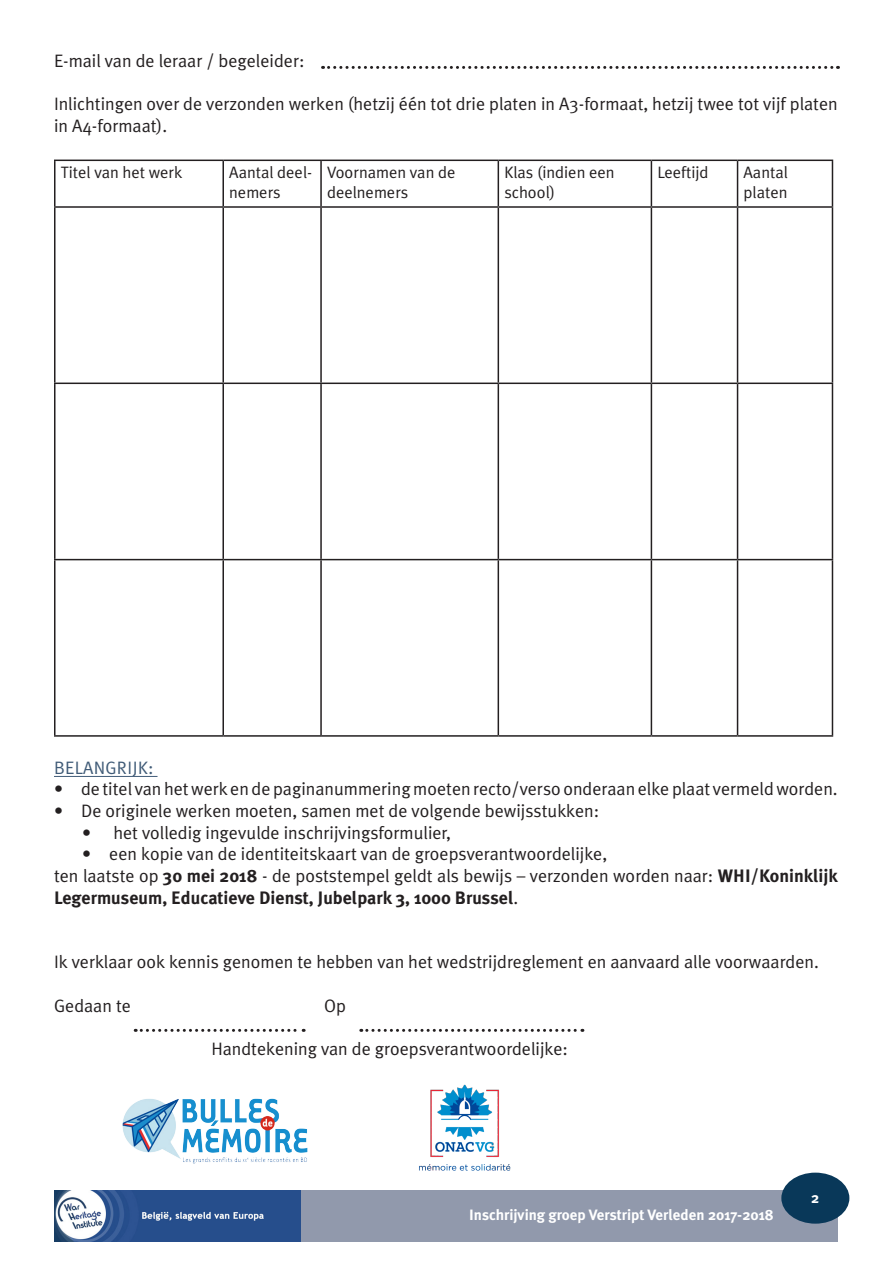
<style>
.page{position:relative;width:893px;height:1263px;background:#fff}
.page>*{position:absolute;margin:0;border:0;box-sizing:border-box;transform-origin:0 0}
.t1{font:18px/21.6px "Meta Plus";color:#231f20}
.t2{font:700 18px/21.6px "Meta Plus";color:#231f20}
.t3{font:18px "Meta Plus";letter-spacing:.015em;color:#405b77}
.t4{font:16.5px/19.8px "Meta Plus";color:#231f20}
.t5{font:700 15px "Meta Plus";color:#fff}
.s1{font-weight:400}
</style>
<div class="page">
<div style="left:54px;top:1191px;width:784px;height:51px;background:#9199ac"></div>
<hr style="left:54px;top:776px;width:104px;height:1px;background:#405b77">
<hr style="left:54px;top:160px;width:169px;height:1px;background:#231f20">
<hr style="left:54px;top:161px;width:2px;height:45px;background:#231f20">
<hr style="left:223px;top:160px;width:98px;height:1px;background:#231f20">
<hr style="left:222px;top:161px;width:2px;height:45px;background:#231f20">
<hr style="left:321px;top:160px;width:177px;height:1px;background:#231f20">
<hr style="left:320px;top:161px;width:2px;height:45px;background:#231f20">
<hr style="left:498px;top:160px;width:153px;height:1px;background:#231f20">
<hr style="left:498px;top:161px;width:1px;height:45px;background:#231f20">
<hr style="left:651px;top:160px;width:86px;height:1px;background:#231f20">
<hr style="left:651px;top:161px;width:1px;height:45px;background:#231f20">
<hr style="left:737px;top:160px;width:96px;height:1px;background:#231f20">
<hr style="left:737px;top:161px;width:1px;height:45px;background:#231f20">
<hr style="left:832px;top:161px;width:1px;height:45px;background:#231f20">
<hr style="left:54px;top:206px;width:169px;height:2px;background:#231f20">
<hr style="left:54px;top:208px;width:2px;height:175px;background:#231f20">
<hr style="left:223px;top:206px;width:98px;height:2px;background:#231f20">
<hr style="left:222px;top:208px;width:2px;height:175px;background:#231f20">
<hr style="left:321px;top:206px;width:177px;height:2px;background:#231f20">
<hr style="left:320px;top:208px;width:2px;height:175px;background:#231f20">
<hr style="left:498px;top:206px;width:153px;height:2px;background:#231f20">
<hr style="left:498px;top:208px;width:1px;height:175px;background:#231f20">
<hr style="left:651px;top:206px;width:86px;height:2px;background:#231f20">
<hr style="left:651px;top:208px;width:1px;height:175px;background:#231f20">
<hr style="left:737px;top:206px;width:96px;height:2px;background:#231f20">
<hr style="left:737px;top:208px;width:1px;height:175px;background:#231f20">
<hr style="left:832px;top:208px;width:1px;height:175px;background:#231f20">
<hr style="left:54px;top:383px;width:169px;height:1px;background:#231f20">
<hr style="left:54px;top:384px;width:2px;height:175px;background:#231f20">
<hr style="left:223px;top:383px;width:98px;height:1px;background:#231f20">
<hr style="left:222px;top:384px;width:2px;height:175px;background:#231f20">
<hr style="left:321px;top:383px;width:177px;height:1px;background:#231f20">
<hr style="left:320px;top:384px;width:2px;height:175px;background:#231f20">
<hr style="left:498px;top:383px;width:153px;height:1px;background:#231f20">
<hr style="left:498px;top:384px;width:1px;height:175px;background:#231f20">
<hr style="left:651px;top:383px;width:86px;height:1px;background:#231f20">
<hr style="left:651px;top:384px;width:1px;height:175px;background:#231f20">
<hr style="left:737px;top:383px;width:96px;height:1px;background:#231f20">
<hr style="left:737px;top:384px;width:1px;height:175px;background:#231f20">
<hr style="left:832px;top:384px;width:1px;height:175px;background:#231f20">
<hr style="left:54px;top:559px;width:169px;height:1px;background:#231f20">
<hr style="left:54px;top:560px;width:2px;height:175px;background:#231f20">
<hr style="left:223px;top:559px;width:98px;height:1px;background:#231f20">
<hr style="left:222px;top:560px;width:2px;height:175px;background:#231f20">
<hr style="left:321px;top:559px;width:177px;height:1px;background:#231f20">
<hr style="left:320px;top:560px;width:2px;height:175px;background:#231f20">
<hr style="left:498px;top:559px;width:153px;height:1px;background:#231f20">
<hr style="left:498px;top:560px;width:1px;height:175px;background:#231f20">
<hr style="left:651px;top:559px;width:86px;height:1px;background:#231f20">
<hr style="left:651px;top:560px;width:1px;height:175px;background:#231f20">
<hr style="left:737px;top:559px;width:96px;height:1px;background:#231f20">
<hr style="left:737px;top:560px;width:1px;height:175px;background:#231f20">
<hr style="left:832px;top:560px;width:1px;height:175px;background:#231f20">
<hr style="left:54px;top:735px;width:169px;height:2px;background:#231f20">
<hr style="left:223px;top:735px;width:98px;height:2px;background:#231f20">
<hr style="left:321px;top:735px;width:177px;height:2px;background:#231f20">
<hr style="left:498px;top:735px;width:153px;height:2px;background:#231f20">
<hr style="left:651px;top:735px;width:86px;height:2px;background:#231f20">
<hr style="left:737px;top:735px;width:96px;height:2px;background:#231f20">
<svg style="left:323px;top:66px;width:515px;height:3px"></svg>
<svg style="left:135px;top:1029px;width:169px;height:3px"></svg>
<svg style="left:361px;top:1029px;width:222px;height:3px"></svg>
<div style="left:781px;top:1172px;width:68px;height:52px;background:#093859;border-radius:50%"></div>
<img style="left:54px;top:1191px;width:246px;height:51px">
<img style="left:122px;top:1098px;width:186px;height:66px">
<img style="left:419px;top:1084px;width:92px;height:87px">
<p class="t1" style="left:54px;top:50px;width:252px">E-mail van de leraar / begeleider:</p>
<p class="t1" style="left:54px;top:93px;width:785px">Inlichtingen over de verzonden werken (hetzij één tot drie platen in A3-formaat, hetzij twee tot vijf platen in A4-formaat).</p>
<p class="t4" style="left:61px;top:163px;width:123px">Titel van het werk</p>
<p class="t4" style="left:229px;top:163px;width:84px">Aantal deel&shy;nemers</p>
<p class="t4" style="left:327px;top:163px;width:130px">Voornamen van de deelnemers</p>
<p class="t4" style="left:504px;top:163px;width:112px">Klas (indien een school)</p>
<p class="t4" style="left:657px;top:163px;width:53px">Leeftijd</p>
<p class="t4" style="left:743px;top:163px;width:46px">Aantal platen</p>
<p class="t3" style="left:54px;top:757px;width:101px">BELANGRIJK:</p>
<p class="t1" style="left:54px;top:778px;width:785px">• de titel van het werk en de paginanummering moeten recto/verso onderaan elke plaat vermeld worden.</p>
<p class="t1" style="left:54px;top:800px;width:547px">• De originele werken moeten, samen met de volgende bewijsstukken:</p>
<p class="t1" style="left:82px;top:821px;width:370px">• het volledig ingevulde inschrijvingsformulier,</p>
<p class="t1" style="left:82px;top:843px;width:526px">• een kopie van de identiteitskaart van de groepsverantwoordelijke,</p>
<p class="t2" style="left:54px;top:865px;width:785px"><span class="s1">ten laatste op</span> 30 mei 2018 <span class="s1">- de poststempel geldt als bewijs – verzonden worden naar:</span> WHI/Koninklijk<br>Legermuseum, Educatieve Dienst, Jubelpark 3, 1000 Brussel<span class="s1">.</span></p>
<p class="t1" style="left:54px;top:951px;width:766px">Ik verklaar ook kennis genomen te hebben van het wedstrijdreglement en aanvaard alle voorwaarden.</p>
<p class="t1" style="left:54px;top:994px;width:78px">Gedaan te</p>
<p class="t1" style="left:324px;top:994px;width:23px">Op</p>
<p class="t1" style="left:211px;top:1037px;width:358px">Handtekening van de groepsverantwoordelijke:</p>
<p class="t5" style="left:469px;top:1206px;width:306px">Inschrijving groep Verstript Verleden 2017-2018</p>
<p class="t5" style="left:811px;top:1189px;width:10px">2</p>
</div>
